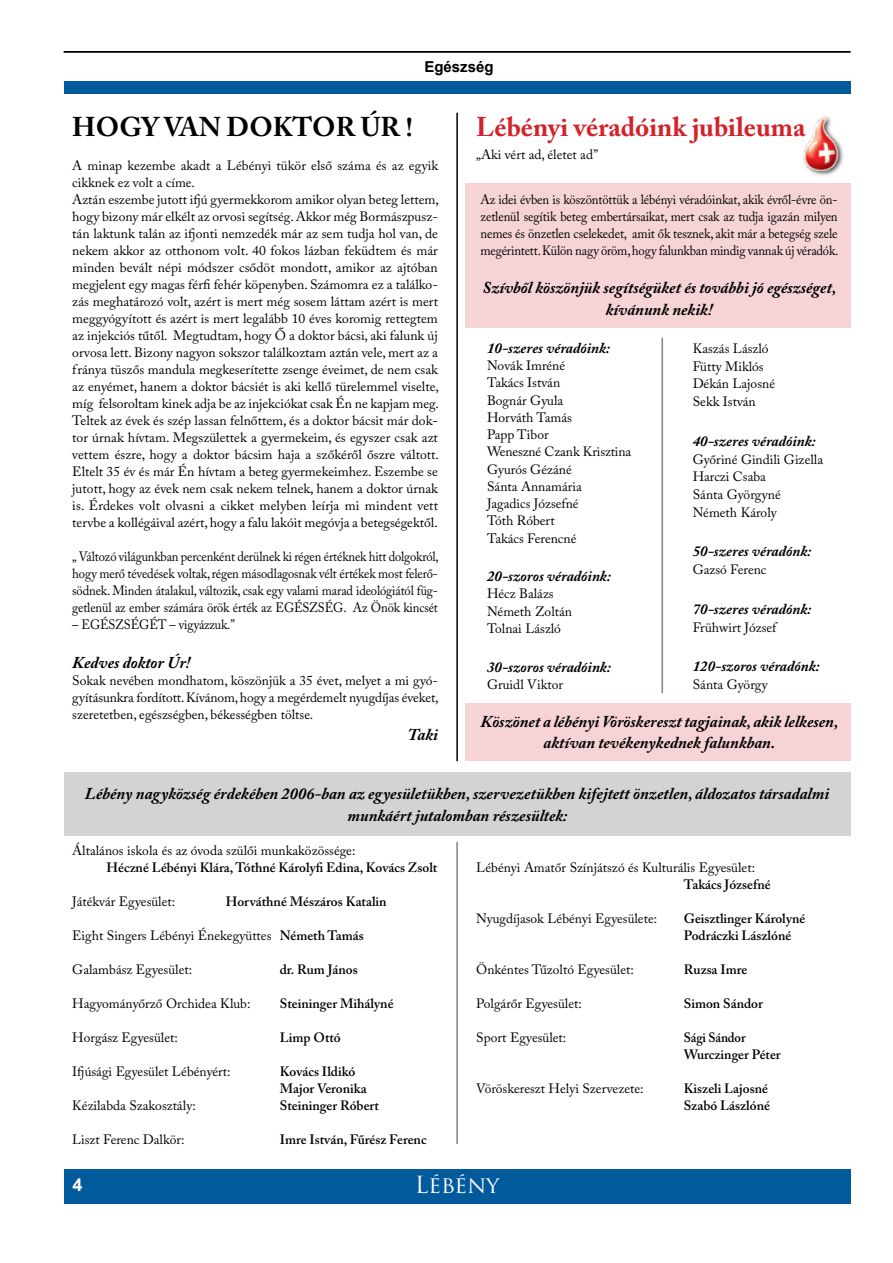
<style>
.page{position:relative;width:893px;height:1263px;background:#fff}
.page>*{position:absolute;margin:0;border:0;box-sizing:border-box;transform-origin:0 0}
.t1{font:700 27px "Adobe Caslon Pro";color:#d2232a}
.t2{font:700 27px "Adobe Caslon Pro";color:#000}
.t3{font:22.95px "Trajan Pro";color:#fff}
.t4{font:700 18px "Arial";color:#fff}
.t5{font:italic 700 16.5px/21.3px "Adobe Caslon Pro";color:#000;text-align:center}
.t6{font:italic 700 15px "Adobe Caslon Pro";color:#000}
.t7{font:700 15px "Arial";color:#000}
.t8{font:13.5px/17px "Adobe Caslon Pro";color:#000}
.t9{font:13.5px/17px "Adobe Caslon Pro";color:#000;text-align:justify;scale:.93 1}
.t10{font:600 13.5px/17px "Adobe Caslon Pro";color:#000}
.t11{font:13.5px/17px "Adobe Caslon Pro";color:#000;text-align:justify;scale:.94 1}
.t12{font:600 13.5px/17px "Adobe Caslon Pro";color:#000;scale:.95 1}
.s1{font-weight:600}
</style>
<div class="page">
<div style="left:64px;top:772px;width:786px;height:63px;background:#d1d3d4"></div>
<div style="left:465px;top:704px;width:385px;height:57px;background:#f6d3d5"></div>
<div style="left:465px;top:183px;width:385px;height:144px;background:#f6d3d5"></div>
<div style="left:801px;top:115px;width:44px;height:62px;background:#000;opacity:.75"></div>
<img style="left:801px;top:116px;width:40px;height:57px">
<hr style="left:456px;top:113px;width:2px;height:648px;background:#000">
<hr style="left:662px;top:338px;width:1px;height:355px;background:#808284">
<hr style="left:456px;top:842px;width:2px;height:302px;background:#808284">
<hr style="left:64px;top:51px;width:786px;height:2px;background:#000">
<div style="left:64px;top:81px;width:786px;height:13px;background:#005a9c"></div>
<div style="left:64px;top:1169px;width:786px;height:34px;background:#005a9c"></div>
<p class="t7" style="left:424px;top:57px;width:71px">Egészség</p>
<h1 class="t2" style="left:72px;top:111px;width:342px">HOGY VAN DOKTOR ÚR !</h1>
<p class="t8" style="left:72px;top:157px;width:368px">A minap kezembe akadt a Lébényi tükör első száma és az egyik cikknek ez volt a címe.<br>Aztán eszembe jutott ifjú gyermekkorom amikor olyan beteg lettem, hogy bizony már elkélt az orvosi segítség. Akkor még Bormászpusz&shy;tán laktunk talán az ifjonti nemzedék már az sem tudja hol van, de nekem akkor az otthonom volt. 40 fokos lázban feküdtem és már minden bevált népi módszer csődöt mondott, amikor az ajtóban megjelent egy magas férfi fehér köpenyben. Számomra ez a találko&shy;zás meghatározó volt, azért is mert még sosem láttam azért is mert meggyógyított és azért is mert legalább 10 éves koromig rettegtem az injekciós tűtől. Megtudtam, hogy Ő a doktor bácsi, aki falunk új orvosa lett. Bizony nagyon sokszor találkoztam aztán vele, mert az a fránya tüszős mandula megkeserítette zsenge éveimet, de nem csak az enyémet, hanem a doktor bácsiét is aki kellő türelemmel viselte, míg felsoroltam kinek adja be az injekciókat csak Én ne kapjam meg.<br>Teltek az évek és szép lassan felnőttem, és a doktor bácsit már dok&shy;tor úrnak hívtam. Megszülettek a gyermekeim, és egyszer csak azt vettem észre, hogy a doktor bácsim haja a szőkéről őszre váltott.<br>Eltelt 35 év és már Én hívtam a beteg gyermekeimhez. Eszembe se jutott, hogy az évek nem csak nekem telnek, hanem a doktor úrnak is. Érdekes volt olvasni a cikket melyben leírja mi mindent vett tervbe a kollégáival azért, hogy a falu lakóit megóvja a betegségektől.</p>
<p class="t9" style="left:72px;top:548px;width:396px">„ Változó világunkban percenként derülnek ki régen értéknek hitt dolgokról, hogy merő tévedések voltak, régen másodlagosnak vélt értékek most felerő&shy;södnek. Minden átalakul, változik, csak egy valami marad ideológiától füg&shy;getlenül az ember számára örök érték az EGÉSZSÉG. Az Önök kincsét</p>
<p class="t9" style="left:72px;top:616px;width:176px">– EGÉSZSÉGÉT – vigyázzuk.”</p>
<p class="t5" style="left:72px;top:651px;width:119px">Kedves doktor Úr!</p>
<p class="t8" style="left:72px;top:671px;width:368px;text-align:justify">Sokak nevében mondhatom, köszönjük a 35 évet, melyet a mi gyó&shy;gyításunkra fordított. Kívánom, hogy a megérdemelt nyugdíjas éveket, szeretetben, egészségben, békességben töltse.</p>
<p class="t5" style="left:408px;top:724px;width:31px">Taki</p>
<h1 class="t1" style="left:476px;top:111px;width:331px">Lébényi véradóink jubileuma</h1>
<p class="t8" style="left:476px;top:146px;width:124px">„Aki vért ad, életet ad”</p>
<p class="t11" style="left:480px;top:191px;width:382px">Az idei évben is köszöntöttük a lébényi véradóinkat, akik évről-évre ön&shy;zetlenül segítik beteg embertársaikat, mert csak az tudja igazán milyen nemes és önzetlen cselekedet, amit ők tesznek, akit már a betegség szele megérintett. Külön nagy öröm, hogy falunkban mindig vannak új véradók.</p>
<p class="t5" style="left:483px;top:277px;width:355px">Szívből köszönjük segítségüket és további jó egészséget, kívánunk nekik!</p>
<p class="t6" style="left:487px;top:339px;width:124px">10-szeres véradóink:</p>
<p class="t8" style="left:487px;top:357px;width:146px">Novák Imréné<br>Takács István<br>Bognár Gyula<br>Horváth Tamás<br>Papp Tibor<br>Weneszné Czank Krisztina<br>Gyurós Gézáné<br>Sánta Annamária<br>Jagadics Józsefné<br>Tóth Róbert<br>Takács Ferencné</p>
<p class="t6" style="left:487px;top:567px;width:125px">20-szoros véradóink:</p>
<p class="t8" style="left:487px;top:585px;width:87px">Hécz Balázs<br>Németh Zoltán<br>Tolnai László</p>
<p class="t6" style="left:487px;top:658px;width:125px">30-szoros véradóink:</p>
<p class="t8" style="left:487px;top:676px;width:78px">Gruidl Viktor</p>
<p class="t8" style="left:693px;top:339px;width:84px;line-height:17.7px">Kaszás László<br>Fütty Miklós<br>Dékán Lajosné<br>Sekk István</p>
<p class="t6" style="left:693px;top:432px;width:124px">40-szeres véradóink:</p>
<p class="t8" style="left:693px;top:450px;width:132px;line-height:17.7px">Győriné Gindili Gizella<br>Harczi Csaba<br>Sánta Györgyné<br>Németh Károly</p>
<p class="t6" style="left:693px;top:542px;width:120px">50-szeres véradónk:</p>
<p class="t8" style="left:693px;top:561px;width:75px">Gazsó Ferenc</p>
<p class="t6" style="left:693px;top:600px;width:120px">70-szeres véradónk:</p>
<p class="t8" style="left:693px;top:618px;width:85px">Frühwirt József</p>
<p class="t6" style="left:693px;top:657px;width:128px">120-szoros véradónk:</p>
<p class="t8" style="left:693px;top:676px;width:77px">Sánta György</p>
<p class="t5" style="left:480px;top:711px;width:359px">Köszönet a lébényi Vöröskereszt tagjainak, akik lelkesen, aktívan tevékenykednek falunkban.</p>
<p class="t5" style="left:85px;top:783px;width:746px">Lébény nagyközség érdekében 2006-ban az egyesületükben, szervezetükben kifejtett önzetlen, áldozatos társadalmi munkáért jutalomban részesültek:</p>
<p class="t8" style="left:72px;top:842px;width:285px">Általános iskola és az óvoda szülői munkaközössége:</p>
<p class="t10" style="left:107px;top:859px;width:332px">Héczné Lébényi Klára, Tóthné Károlyfi Edina, Kovács Zsolt</p>
<p class="t8" style="left:72px;top:893px;width:104px">Játékvár Egyesület:</p>
<p class="t10" style="left:226px;top:893px;width:162px">Horváthné Mészáros Katalin</p>
<p class="t8" style="left:72px;top:927px;width:293px">Eight Singers Lébényi Énekegyüttes <span class="s1">Németh Tamás</span></p>
<p class="t8" style="left:72px;top:961px;width:121px">Galambász Egyesület:</p>
<p class="t10" style="left:280px;top:961px;width:79px">dr. Rum János</p>
<p class="t8" style="left:72px;top:995px;width:180px">Hagyományőrző Orchidea Klub:</p>
<p class="t10" style="left:280px;top:995px;width:115px">Steininger Mihályné</p>
<p class="t8" style="left:72px;top:1029px;width:107px">Horgász Egyesület:</p>
<p class="t10" style="left:280px;top:1029px;width:63px">Limp Ottó</p>
<p class="t8" style="left:72px;top:1063px;width:160px">Ifjúsági Egyesület Lébényért:</p>
<p class="t10" style="left:280px;top:1063px;width:89px">Kovács Ildikó<br>Major Veronika</p>
<p class="t8" style="left:72px;top:1097px;width:125px">Kézilabda Szakosztály:</p>
<p class="t10" style="left:280px;top:1097px;width:101px">Steininger Róbert</p>
<p class="t8" style="left:72px;top:1131px;width:114px">Liszt Ferenc Dalkör:</p>
<p class="t10" style="left:280px;top:1131px;width:148px">Imre István, Fűrész Ferenc</p>
<p class="t8" style="left:476px;top:859px;width:280px">Lébényi Amatőr Színjátszó és Kulturális Egyesület:</p>
<p class="t10" style="left:684px;top:876px;width:88px">Takács Józsefné</p>
<p class="t8" style="left:476px;top:910px;width:182px">Nyugdíjasok Lébényi Egyesülete:</p>
<p class="t10" style="left:684px;top:910px;width:123px">Geisztlinger Károlyné<br>Podráczki Lászlóné</p>
<p class="t8" style="left:476px;top:961px;width:159px">Önkéntes Tűzoltó Egyesület:</p>
<p class="t10" style="left:684px;top:961px;width:65px">Ruzsa Imre</p>
<p class="t8" style="left:476px;top:995px;width:107px">Polgárőr Egyesület:</p>
<p class="t10" style="left:684px;top:995px;width:81px">Simon Sándor</p>
<p class="t8" style="left:476px;top:1029px;width:92px">Sport Egyesület:</p>
<p class="t12" style="left:684px;top:1029px;width:104px">Sági Sándor<br>Wurczinger Péter</p>
<p class="t8" style="left:476px;top:1080px;width:169px">Vöröskereszt Helyi Szervezete:</p>
<p class="t10" style="left:684px;top:1080px;width:88px">Kiszeli Lajosné<br>Szabó Lászlóné</p>
<h3 class="t4" style="left:72px;top:1172px;width:12px">4</h3>
<h2 class="t3" style="left:415px;top:1170px;width:86px">Lébény</h2>
</div>
